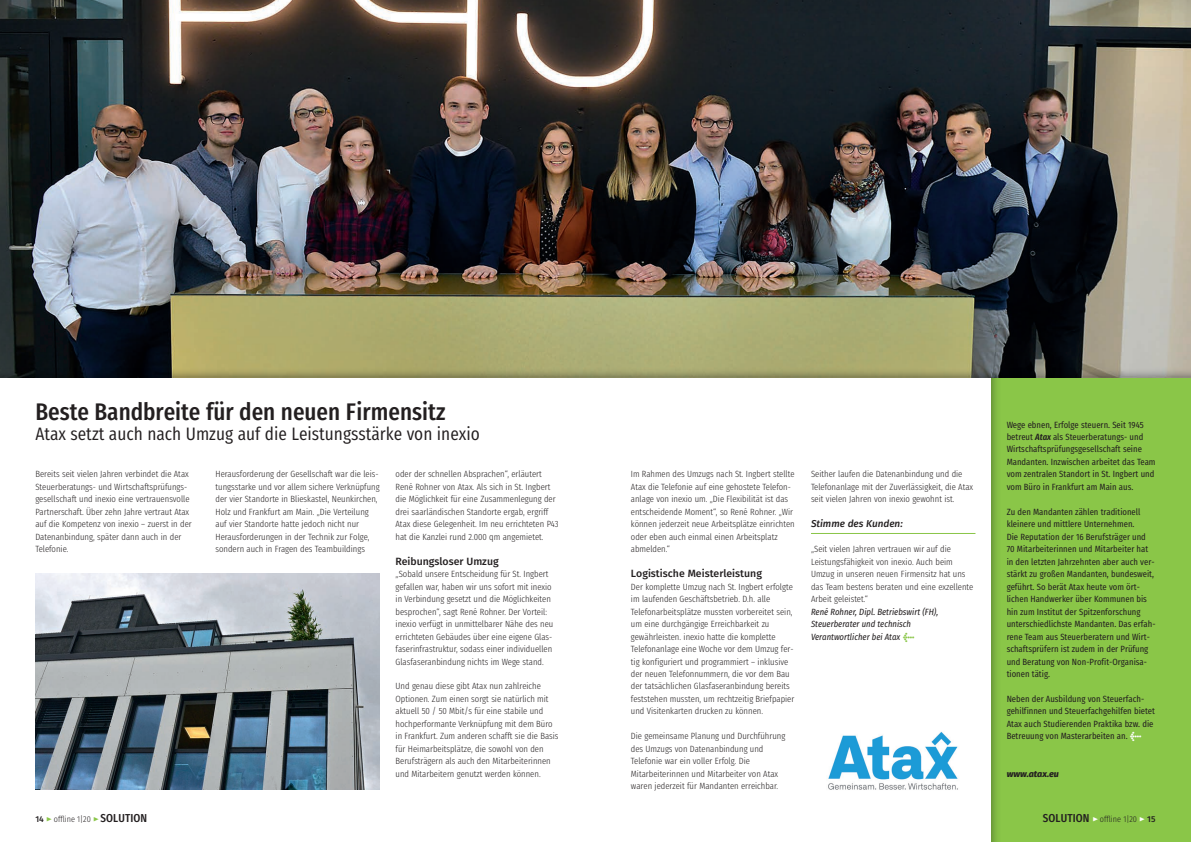
<style>
.page{position:relative;width:1191px;height:842px;background:#fff}
.page>*{position:absolute;margin:0;border:0;box-sizing:border-box;transform-origin:0 0}
.t1{font:500 24px "Fira Sans Condensed";color:#231f20}
.t2{font:18px "Fira Sans Condensed";color:#231f20}
.t3{font:500 10.5px "Fira Sans";color:#231f20}
.t4{font:italic 500 10px "Fira Sans";color:#231f20}
.t5{font:300 9px/12.5px "Fira Sans Condensed";color:#231f20}
.t6{font:9px/12.5px "Fira Sans Condensed";color:#231f20}
.t7{font:italic 9px/12.5px "Fira Sans Condensed";color:#231f20}
.t8{font:italic 800 9px "Fira Sans";color:#231f20}
.t9{font:300 8.5px "Fira Sans Condensed";color:#231f20}
.s1{font-weight:600;font-style:italic}
.s2{font-family:"Meta Plus";font-weight:900;color:#fff}
.s3{font-family:"Meta Plus";font-weight:900;font-style:normal;color:#8ac648}
.s4{font-family:"Fira Sans";font-weight:500}
.s5{font-family:"Meta Light Expert";font-weight:400;font-size:14px;color:#8ac648}
.s6{font-weight:500;font-size:11.5px}
.s7{font-family:"Meta Light Expert";font-weight:400;font-size:14px;color:#fff}
</style>
<div class="page">
<div style="left:991px;top:378px;width:200px;height:464px;background:#8ac648"></div>
<img style="left:0;top:0;width:1191px;height:366px">
<hr style="left:811px;top:533px;width:164px;height:1px;background:#8ac648">
<svg style="left:0;top:366px;width:1191px;height:12px;background:#7e7d58"></svg>
<svg style="left:991px;top:378px;width:6px;height:464px"></svg>
<img style="left:828px;top:731px;width:130px;height:59px">
<img style="left:35px;top:573px;width:345px;height:216px">
<h1 class="t1" style="left:35px;top:389px;width:411px">Beste Bandbreite für den neuen Firmensitz</h1>
<h2 class="t2" style="left:35px;top:417px;width:446px">Atax setzt auch nach Umzug auf die Leistungsstärke von inexio</h2>
<p class="t6" style="left:1006px;top:417px;width:150px">Wege ebnen, Erfolge steuern. Seit 1945 betreut <span class="s1">Atax</span> als Steuerberatungs- und Wirtschaftsprüfungsgesellschaft seine Mandanten. Inzwischen arbeitet das Team vom zentralen Standort in St. Ingbert und vom Büro in Frankfurt am Main aus.</p>
<p class="t6" style="left:1006px;top:504px;width:150px">Zu den Mandanten zählen traditionell kleinere und mittlere Unternehmen.<br>Die Reputation der 16 Berufsträger und 70 Mitarbeiterinnen und Mitarbeiter hat in den letzten Jahrzehnten aber auch ver&shy;stärkt zu großen Mandanten, bundesweit, geführt. So berät Atax heute vom ört&shy;lichen Handwerker über Kommunen bis hin zum Institut der Spitzenforschung unterschiedlichste Mandanten. Das erfah&shy;rene Team aus Steuerberatern und Wirt&shy;schaftsprüfern ist zudem in der Prüfung und Beratung von Non-Profit-Organisa&shy;tionen tätig.</p>
<p class="t6" style="left:1006px;top:692px;width:150px">Neben der Ausbildung von Steuerfach&shy;gehilfinnen und Steuerfachgehilfen bietet Atax auch Studierenden Praktika bzw. die Betreuung von Masterarbeiten an. <span class="s2">&lt;</span></p>
<p class="t8" style="left:1006px;top:767px;width:54px">www.atax.eu</p>
<p class="t5" style="left:35px;top:467px;width:158px">Bereits seit vielen Jahren verbindet die Atax Steuerberatungs- und Wirtschaftsprüfungs&shy;gesellschaft und inexio eine vertrauensvolle Partnerschaft. Über zehn Jahre vertraut Atax auf die Kompetenz von inexio – zuerst in der Datenanbindung, später dann auch in der Telefonie.</p>
<p class="t5" style="left:631px;top:467px;width:165px">Im Rahmen des Umzugs nach St. Ingbert stellte Atax die Telefonie auf eine gehostete Telefon&shy;anlage von inexio um. „Die Flexibilität ist das entscheidende Moment“, so René Rohner. „Wir können jederzeit neue Arbeitsplätze einrichten oder eben auch einmal einen Arbeitsplatz abmelden.“</p>
<p class="t3" style="left:631px;top:566px;width:133px">Logistische Meisterleistung</p>
<p class="t5" style="left:631px;top:579px;width:165px">Der komplette Umzug nach St. Ingbert erfolgte im laufenden Geschäftsbetrieb. D.h. alle Telefonarbeitsplätze mussten vorbereitet sein, um eine durchgängige Erreichbarkeit zu gewährleisten. inexio hatte die komplette Telefonanlage eine Woche vor dem Umzug fer&shy;tig konfiguriert und programmiert – inklusive der neuen Telefonnummern, die vor dem Bau der tatsächlichen Glasfaseranbindung bereits feststehen mussten, um rechtzeitig Briefpapier und Visitenkarten drucken zu können.</p>
<p class="t5" style="left:631px;top:729px;width:156px">Die gemeinsame Planung und Durchführung des Umzugs von Datenanbindung und Telefonie war ein voller Erfolg. Die Mitarbeiterinnen und Mitarbeiter von Atax waren jederzeit für Mandanten erreichbar.</p>
<p class="t5" style="left:215px;top:467px;width:166px">Herausforderung der Gesellschaft war die leis&shy;tungsstarke und vor allem sichere Verknüpfung der vier Standorte in Blieskastel, Neunkirchen, Holz und Frankfurt am Main. „Die Verteilung auf vier Standorte hatte jedoch nicht nur Herausforderungen in der Technik zur Folge, sondern auch in Fragen des Teambuildings</p>
<p class="t5" style="left:811px;top:467px;width:164px">Seither laufen die Datenanbindung und die<br>Telefonanlage mit der Zuverlässigkeit, die Atax seit vielen Jahren von inexio gewohnt ist.</p>
<p class="t5" style="left:395px;top:467px;width:165px">oder der schnellen Absprachen“, erläutert René Rohner von Atax. Als sich in St. Ingbert die Möglichkeit für eine Zusammenlegung der drei saarländischen Standorte ergab, ergriff Atax diese Gelegenheit. Im neu errichteten P43 hat die Kanzlei rund 2.000 qm angemietet.</p>
<p class="t3" style="left:395px;top:554px;width:105px">Reibungsloser Umzug</p>
<p class="t5" style="left:395px;top:567px;width:159px">„Sobald unsere Entscheidung für St. Ingbert gefallen war, haben wir uns sofort mit inexio in Verbindung gesetzt und die Möglichkeiten besprochen“, sagt René Rohner. Der Vorteil: inexio verfügt in unmittelbarer Nähe des neu errichteten Gebäudes über eine eigene Glas&shy;faserinfrastruktur, sodass einer individuellen Glasfaseranbindung nichts im Wege stand.</p>
<p class="t5" style="left:395px;top:679px;width:164px">Und genau diese gibt Atax nun zahlreiche Optionen. Zum einen sorgt sie natürlich mit aktuell 50 / 50 Mbit/s für eine stabile und hochperformante Verknüpfung mit dem Büro in Frankfurt. Zum anderen schafft sie die Basis für Heimarbeitsplätze, die sowohl von den Berufsträgern als auch den Mitarbeiterinnen und Mitarbeitern genutzt werden können.</p>
<p class="t4" style="left:811px;top:517px;width:93px">Stimme des Kunden:</p>
<p class="t5" style="left:811px;top:542px;width:164px">„Seit vielen Jahren vertrauen wir auf die Leistungsfähigkeit von inexio. Auch beim Umzug in unseren neuen Firmensitz hat uns das Team bestens beraten und eine exzellente Arbeit geleistet.“</p>
<p class="t7" style="left:811px;top:605px;width:129px">René Rohner, Dipl. Betriebswirt (FH),<br>Steuerberater und technisch<br>Verantwortlicher bei Atax <span class="s3">&lt;</span></p>
<p class="t9" style="left:35px;top:811px;width:113px"><span class="s4">14</span> <span class="s5">@</span> offline 1|20 <span class="s5">@</span> <span class="s6">SOLUTION</span></p>
<p class="t9" style="left:1042px;top:811px;width:114px"><span class="s6">SOLUTION</span> <span class="s7">@</span> offline 1|20 <span class="s7">@</span> <span class="s4">15</span></p>
</div>
